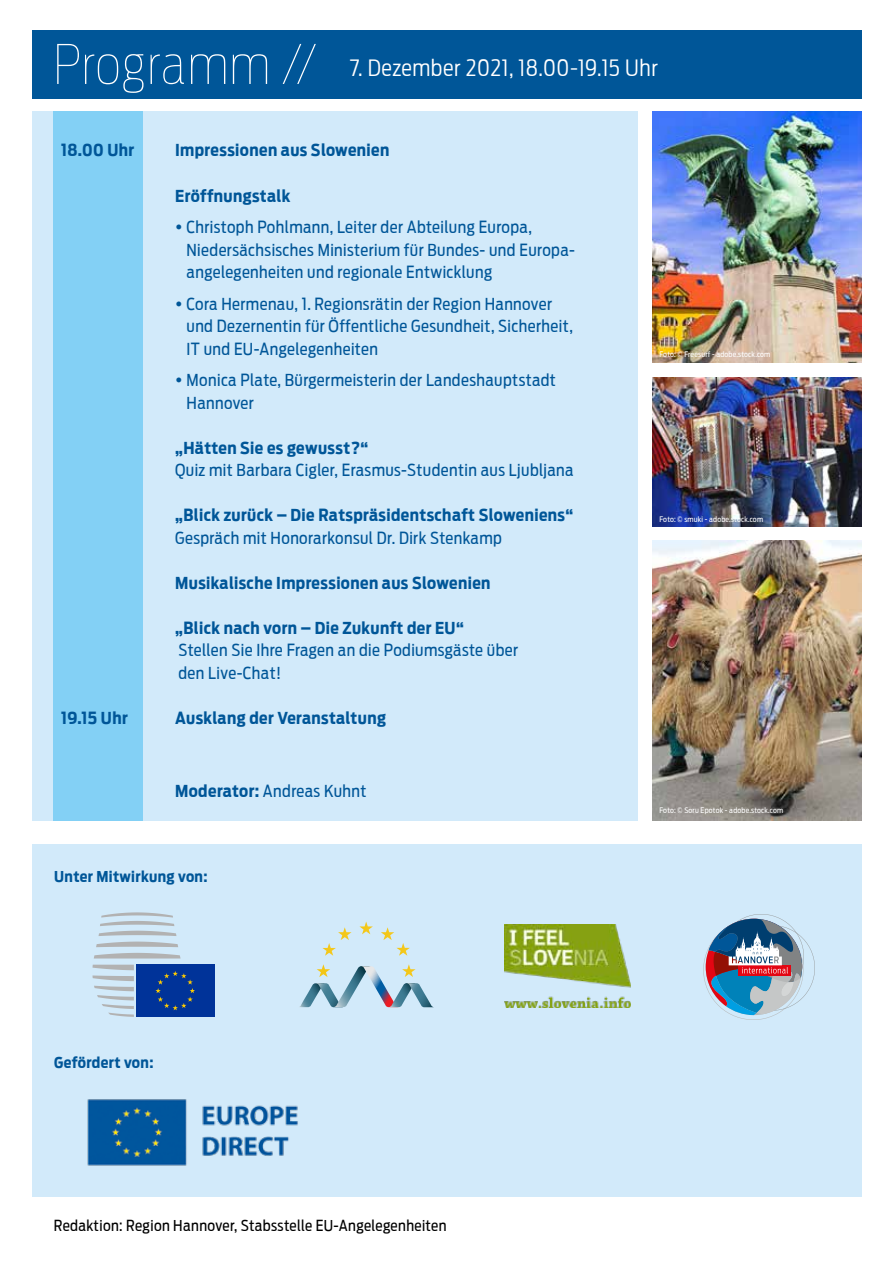
<style>
.page{position:relative;width:893px;height:1263px;background:#fff}
.page>*{position:absolute;margin:0;border:0;box-sizing:border-box;transform-origin:0 0}
.t1{font:100 54px "Antenna Cond";letter-spacing:.025em;color:#fff}
.t2{font:300 22.5px "Antenna Cond";letter-spacing:.025em;color:#fff}
.t3{font:16.5px/22.5px "Antenna Cond";letter-spacing:.025em;color:#005698}
.t4{font:700 16.5px "Antenna Cond";letter-spacing:.025em;color:#005698}
.t5{font:15px "Antenna Cond";letter-spacing:.025em;color:#000}
.t6{font:700 15px "Antenna Cond";letter-spacing:.025em;color:#005698}
.t7{font:7.5px "Antenna Cond";letter-spacing:.025em;color:#fff}
.s1{font-weight:700}
</style>
<div class="page">
<div style="left:32px;top:111px;width:606px;height:710px;background:#d2eafa"></div>
<div style="left:54px;top:111px;width:89px;height:710px;background:#83d0f5"></div>
<div style="left:32px;top:844px;width:829px;height:353px;background:#d2eafa"></div>
<div style="left:32px;top:31px;width:829px;height:68px;background:#005698"></div>
<img style="left:652px;top:540px;width:209px;height:281px">
<svg style="left:703px;top:914px;width:112px;height:106px"></svg>
<img style="left:87px;top:1099px;width:211px;height:67px">
<div style="left:136px;top:965px;width:78px;height:52px;background:#039"></div>
<svg style="left:92px;top:912px;width:103px;height:105px"></svg>
<svg style="left:359px;top:921px;width:14px;height:13px"></svg>
<svg style="left:322px;top:927px;width:30px;height:29px"></svg>
<svg style="left:299px;top:964px;width:134px;height:43px"></svg>
<svg style="left:381px;top:927px;width:29px;height:29px"></svg>
<img style="left:505px;top:924px;width:125px;height:83px">
<img style="left:652px;top:378px;width:209px;height:148px">
<img style="left:652px;top:111px;width:209px;height:251px">
<h1 class="t1" style="left:53px;top:34px;width:264px">Programm //</h1>
<h2 class="t2" style="left:350px;top:55px;width:310px">7. Dezember 2021, 18.00-19.15 Uhr</h2>
<p class="t4" style="left:61px;top:141px;width:75px">18.00 Uhr</p>
<p class="t4" style="left:175px;top:141px;width:216px">Impressionen aus Slowenien</p>
<p class="t4" style="left:175px;top:186px;width:117px">Eröffnungstalk</p>
<p class="t3" style="left:187px;top:216px;width:390px;text-indent:-11px">• Christoph Pohlmann, Leiter der Abteilung Europa,<br>Niedersächsisches Ministerium für Bundes- und Europa&shy;angelegenheiten und regionale Entwicklung</p>
<p class="t3" style="left:187px;top:292px;width:388px;text-indent:-11px">• Cora Hermenau, 1. Regionsrätin der Region Hannover und Dezernentin für Öffentliche Gesundheit, Sicherheit,<br>IT und EU-Angelegenheiten</p>
<p class="t3" style="left:187px;top:369px;width:371px;text-indent:-11px">• Monica Plate, Bürgermeisterin der Landeshauptstadt<br>Hannover</p>
<p class="t4" style="left:175px;top:438px;width:195px">„Hätten Sie es gewusst?“</p>
<p class="t3" style="left:175px;top:459px;width:400px">Quiz mit Barbara Cigler, Erasmus-Studentin aus Ljubljana</p>
<p class="t4" style="left:175px;top:505px;width:400px">„Blick zurück – Die Ratspräsidentschaft Sloweniens“</p>
<p class="t3" style="left:175px;top:526px;width:328px">Gespräch mit Honorarkonsul Dr. Dirk Stenkamp</p>
<p class="t4" style="left:175px;top:573px;width:317px">Musikalische Impressionen aus Slowenien</p>
<p class="t4" style="left:175px;top:618px;width:290px">„Blick nach vorn – Die Zukunft der EU“</p>
<p class="t3" style="left:178px;top:639px;width:341px">Stellen Sie Ihre Fragen an die Podiumsgäste über den Live-Chat!</p>
<p class="t4" style="left:61px;top:708px;width:68px">19.15 Uhr</p>
<p class="t4" style="left:175px;top:708px;width:213px">Ausklang der Veranstaltung</p>
<p class="t3" style="left:175px;top:780px;width:193px"><span class="s1">Moderator:</span> Andreas Kuhnt</p>
<p class="t6" style="left:54px;top:867px;width:155px">Unter Mitwirkung von:</p>
<p class="t6" style="left:54px;top:1053px;width:101px">Gefördert von:</p>
<p class="t5" style="left:54px;top:1217px;width:394px">Redaktion: Region Hannover, Stabsstelle EU-Angelegenheiten</p>
<p class="t7" style="left:659px;top:350px;width:112px">Foto: © Freesurf - adobe.stock.com</p>
<p class="t7" style="left:659px;top:515px;width:105px">Foto: © smuki - adobe.stock.com</p>
<p class="t7" style="left:659px;top:806px;width:125px">Foto: © Soru Epotok - adobe.stock.com</p>
</div>
